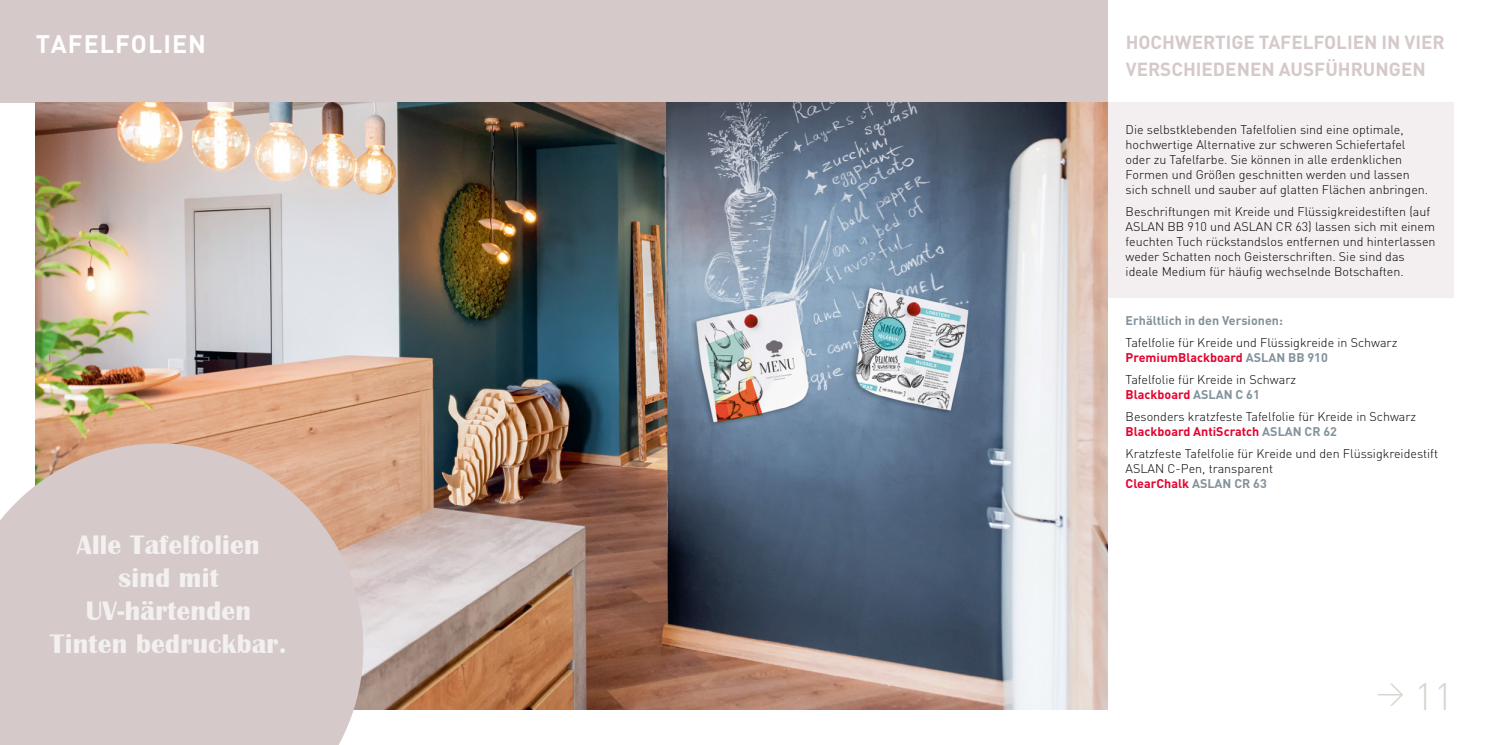
<style>
.page{position:relative;width:1489px;height:745px;background:#fff}
.page>*{position:absolute;margin:0;border:0;box-sizing:border-box;transform-origin:0 0}
.t1{font:300 37.5px "DIN Pro";color:#d4d5ce}
.t2{font:700 27.5px/33px "Britannic";letter-spacing:.01em;color:#f3f0f0;text-align:center}
.t3{font:700 25px "DIN Pro";letter-spacing:.04em;color:#fff}
.t4{font:700 18.75px/27.5px "DIN Pro";color:#d5c9c9}
.t5{font:300 12.5px/15px "DIN Pro";color:#000}
.t6{font:700 12.5px "DIN Pro";color:#83929b}
.s1{font-weight:700;color:#e4032e}
.s2{font-weight:700;color:#83929b}
</style>
<div class="page">
<div style="left:0;top:0;width:1107px;height:103px;background:#d5c9c9"></div>
<img style="left:35px;top:103px;width:1072px;height:606px">
<svg style="left:0;top:443px;width:363px;height:301px;background:#d6c7c4"></svg>
<div style="left:1107px;top:103px;width:346px;height:195px;background:#f3eeef"></div>
<h3 class="t3" style="left:36px;top:24px;width:172px">TAFELFOLIEN</h3>
<h2 class="t2" style="left:50px;top:528px;width:238px">Alle Tafelfolien sind mit<br>UV-härtenden<br>Tinten bedruckbar.</h2>
<h3 class="t4" style="left:1125px;top:26px;width:320px">HOCHWERTIGE TAFELFOLIEN IN VIER<br>VERSCHIEDENEN AUSFÜHRUNGEN</h3>
<p class="t5" style="left:1125px;top:121px;width:304px">Die selbstklebenden Tafelfolien sind eine optimale, hochwertige Alternative zur schweren Schiefertafel oder zu Tafelfarbe. Sie können in alle erdenklichen Formen und Größen geschnitten werden und lassen sich schnell und sauber auf glatten Flächen anbringen.</p>
<p class="t5" style="left:1125px;top:203px;width:311px">Beschriftungen mit Kreide und Flüssigkreidestiften (auf ASLAN BB 910 und ASLAN CR 63) lassen sich mit einem feuchten Tuch rückstandslos entfernen und hinterlassen weder Schatten noch Geisterschriften. Sie sind das ideale Medium für häufig wechselnde Botschaften.</p>
<p class="t6" style="left:1125px;top:309px;width:159px">Erhältlich in den Versionen:</p>
<p class="t5" style="left:1125px;top:333px;width:273px">Tafelfolie für Kreide und Flüssigkreide in Schwarz<br><span class="s1">PremiumBlackboard</span> <span class="s2">ASLAN BB 910</span></p>
<p class="t5" style="left:1125px;top:370px;width:172px">Tafelfolie für Kreide in Schwarz<br><span class="s1">Blackboard</span> <span class="s2">ASLAN C 61</span></p>
<p class="t5" style="left:1125px;top:407px;width:292px">Besonders kratzfeste Tafelfolie für Kreide in Schwarz<br><span class="s1">Blackboard AntiScratch</span> <span class="s2">ASLAN CR 62</span></p>
<p class="t5" style="left:1125px;top:445px;width:314px">Kratzfeste Tafelfolie für Kreide und den Flüssigkreidestift<br>ASLAN C-Pen, transparent<br><span class="s1">ClearChalk</span> <span class="s2">ASLAN CR 63</span></p>
<h1 class="t1" style="left:1376px;top:666px;width:79px"><sup>→</sup> 11</h1>
</div>
